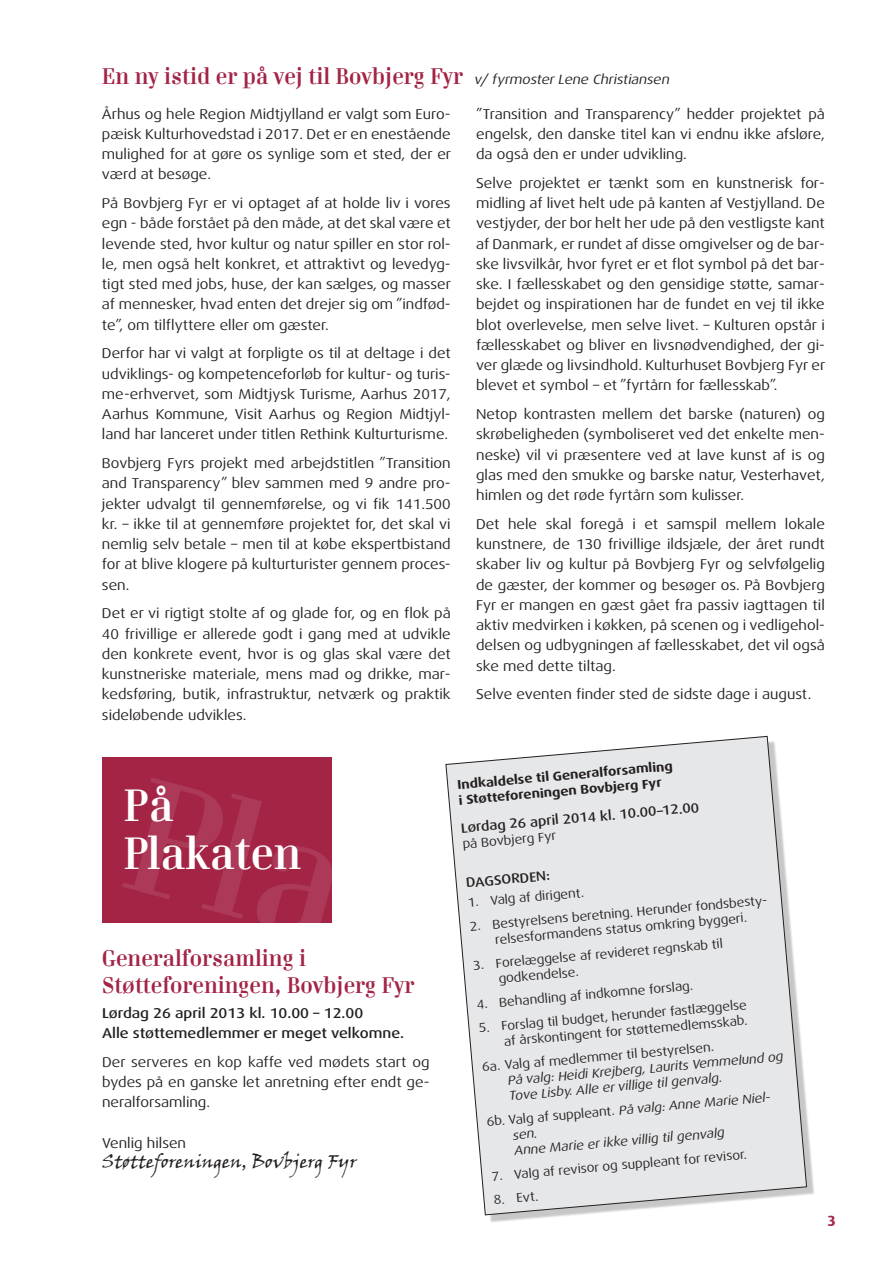
<style>
.page{position:relative;width:893px;height:1263px;background:#fff}
.page>*{position:absolute;margin:0;border:0;box-sizing:border-box;transform-origin:0 0}
.t1{font:700 42px "Danubia";color:#fff}
.t2{font:700 21px/27px "Danubia";color:#a32445}
.t3{font:18px "Viner Hand ITC";color:#231f20}
.t4{font:700 15px "Dax";color:#a32445}
.t5{font:expanded 14.25px/20.2px "Dax OT";color:#231f20;text-align:justify}
.t6{font:500 expanded 14.25px/20.2px "Dax OT";color:#231f20}
.t7{font:500 expanded 13.5px "Dax OT";color:#231f20}
.t8{font:expanded 12.75px/15.6px "Dax OT";color:#231f20;text-align:center}
.t9{font:italic expanded 12.75px/15.6px "Dax OT";color:#231f20}
.t10{font:700 expanded 12.75px/15.6px "Dax OT";color:#231f20}
.s1{font-family:"Dax OT";font-weight:400;font-style:italic;font-stretch:expanded;font-size:13.5px;color:#231f20}
.s2{font-style:normal}
</style>
<div class="page">
<div style="left:450px;top:740px;width:364px;height:483px;background:#231f20;opacity:.25"></div>
<svg style="left:446px;top:736px;width:361px;height:479px"></svg>
<div style="left:102px;top:757px;width:230px;height:166px;background:#a32445"></div>
<h2 class="t2" style="left:102px;top:62px;width:572px">E n ny i s ti d e r p å ve j til B ovb j e rg Fyr <span class="s1">v/ fyrmosterLene Christiansen</span></h2>
<p class="t5" style="left:102px;top:104px;width:351px">Århus og hele Region Midtjylland er valgt som Euro&shy;pæisk Kulturhovedstad i 2017. Det er en enestående mulighed for at gøre os synlige som et sted, der er værd at besøge.</p>
<p class="t5" style="left:102px;top:193px;width:350px">På Bovbjerg Fyr er vi optaget af at holde liv i vores egn - både forstået på den måde, at det skal være et levende sted, hvor kultur og natur spiller en stor rol&shy;le, men også helt konkret, et attraktivt og levedyg&shy;tigt sted med jobs, huse, der kan sælges, og masser af mennesker, hvad enten det drejer sig om ”indfød&shy;te”, om tilflyttere eller om gæster.</p>
<p class="t5" style="left:102px;top:343px;width:350px">Derfor har vi valgt at forpligte os til at deltage i det udviklings- og kompetenceforløb for kultur- og turis&shy;me-erhvervet, som Midtjysk Turisme, Aarhus 2017, Aarhus Kommune, Visit Aarhus og Region Midtjyl&shy;land har lanceret under titlen Rethink Kulturturisme.</p>
<p class="t5" style="left:102px;top:453px;width:350px">Bovbjerg Fyrs projekt med arbejdstitlen ”Transition and Transparency” blev sammen med 9 andre pro&shy;jekter udvalgt til gennemførelse, og vi fik 141.500 kr. – ikke til at gennemføre projektet for, det skal vi nemlig selv betale – men til at købe ekspertbistand for at blive klogere på kulturturister gennem proces&shy;sen.</p>
<p class="t5" style="left:102px;top:603px;width:350px">Det er vi rigtigt stolte af og glade for, og en flok på 40 frivillige er allerede godt i gang med at udvikle den konkrete event, hvor is og glas skal være det kunstneriske materiale, mens mad og drikke, mar&shy;kedsføring, butik, infrastruktur, netværk og praktik sideløbende udvikles.</p>
<p class="t5" style="left:476px;top:104px;width:350px">”Transition and Transparency” hedder projektet på engelsk, den danske titel kan vi endnu ikke afsløre, da også den er under udvikling.</p>
<p class="t5" style="left:476px;top:173px;width:351px">Selve projektet er tænkt som en kunstnerisk for&shy;midling af livet helt ude på kanten af Vestjylland. De vestjyder, der bor helt her ude på den vestligste kant af Danmark, er rundet af disse omgivelser og de bar&shy;ske livsvilkår, hvor fyret er et flot symbol på det bar&shy;ske. I fællesskabet og den gensidige støtte, samar&shy;bejdet og inspirationen har de fundet en vej til ikke blot overlevelse, men selve livet. – Kulturen opstår i fællesskabet og bliver en livsnødvendighed, der gi&shy;ver glæde og livsindhold. Kulturhuset Bovbjerg Fyr er blevet et symbol – et ”fyrtårn for fællesskab”.</p>
<p class="t5" style="left:476px;top:404px;width:350px">Netop kontrasten mellem det barske (naturen) og skrøbeligheden (symboliseret ved det enkelte men&shy;neske) vil vi præsentere ved at lave kunst af is og glas med den smukke og barske natur, Vesterhavet, himlen og det røde fyrtårn som kulisser.</p>
<p class="t5" style="left:476px;top:514px;width:350px">Det hele skal foregå i et samspil mellem lokale kunstnere, de 130 frivillige ildsjæle, der året rundt skaber liv og kultur på Bovbjerg Fyr og selvfølgelig de gæster, der kommer og besøger os. På Bovbjerg Fyr er mangen en gæst gået fra passiv iagttagen til aktiv medvirken i køkken, på scenen og i vedligehol&shy;delsen og udbygningen af fællesskabet, det vil også ske med dette tiltag.</p>
<p class="t5" style="left:476px;top:684px;width:337px">Selve eventen finder sted de sidste dage i august.</p>
<h1 class="t1" style="left:124px;top:777px;width:51px">På</h1>
<h1 class="t1" style="left:124px;top:825px;width:179px">Plakaten</h1>
<h2 class="t2" style="left:102px;top:944px;width:314px">Generalforsamling i<br>Støtteforeningen, Bovbjerg Fyr</h2>
<p class="t6" style="left:102px;top:1003px;width:303px">Lørdag 26 april 2013 kl. 10.00 – 12.00<br>Alle støttemedlemmer er meget velkomne.</p>
<p class="t5" style="left:102px;top:1052px;width:329px">Der serveres en kop kaffe ved mødets start og bydes på en ganske let anretning efter endt ge&shy;neralforsamling.</p>
<p class="t5" style="left:102px;top:1133px;width:86px">Venlig hilsen</p>
<p class="t3" style="left:102px;top:1150px;width:256px">Støtteforeningen, Bovbjerg Fyr</p>
<p class="t10" style="left:457px;top:777px;width:218px;rotate:-5deg">Indkaldelse til Generalforsamling i Støtteforeningen Bovbjerg Fyr</p>
<p class="t7" style="left:460px;top:819px;width:240px;rotate:-5deg">Lørdag 26 april 2014 kl. 10.00–12.00</p>
<p class="t8" style="left:462px;top:836px;width:95px;rotate:-5deg">på Bovbjerg Fyr</p>
<p class="t7" style="left:465px;top:874px;width:86px;rotate:-5deg">DAGSORDEN:</p>
<p class="t8" style="left:467px;top:895px;width:118px;rotate:-5deg">1. Valg af dirigent.</p>
<p class="t8" style="left:469px;top:918px;width:301px;rotate:-5deg">2. Bestyrelsens beretning. Herunder fondsbesty&shy;relsesformandens status omkring byggeri.</p>
<p class="t8" style="left:497px;top:955px;width:228px;text-align:left;text-indent:-24px;rotate:-5deg">3. Forelæggelse af revideret regnskab til godkendelse.</p>
<p class="t8" style="left:476px;top:997px;width:219px;rotate:-5deg">4. Behandling af indkomne forslag.</p>
<p class="t8" style="left:478px;top:1020px;width:270px;text-align:right;rotate:-5deg">5. Forslag til budget, herunder fastlæggelse af årskontingent for støttemedlemsskab.</p>
<p class="t8" style="left:481px;top:1059px;width:234px;rotate:-5deg">6a. Valg af medlemmer til bestyrelsen.</p>
<p class="t9" style="left:507px;top:1073px;width:278px;rotate:-5deg">På valg: Heidi Krejberg, Laurits Vemmelund og<br>Tove Lisby. Alle er villige til genvalg.</p>
<p class="t9" style="left:510px;top:1112px;width:263px;text-indent:-24px;rotate:-5deg"><span class="s2">6b. Valg af suppleant.</span> På valg: Anne Marie Niel&shy;sen.<br>Anne Marie er ikke villig til genvalg</p>
<p class="t8" style="left:491px;top:1169px;width:258px;rotate:-5deg">7. Valg af revisor og suppleant for revisor.</p>
<p class="t8" style="left:493px;top:1192px;width:46px;rotate:-5deg">8. Evt.</p>
<p class="t4" style="left:827px;top:1212px;width:10px">3</p>
</div>
